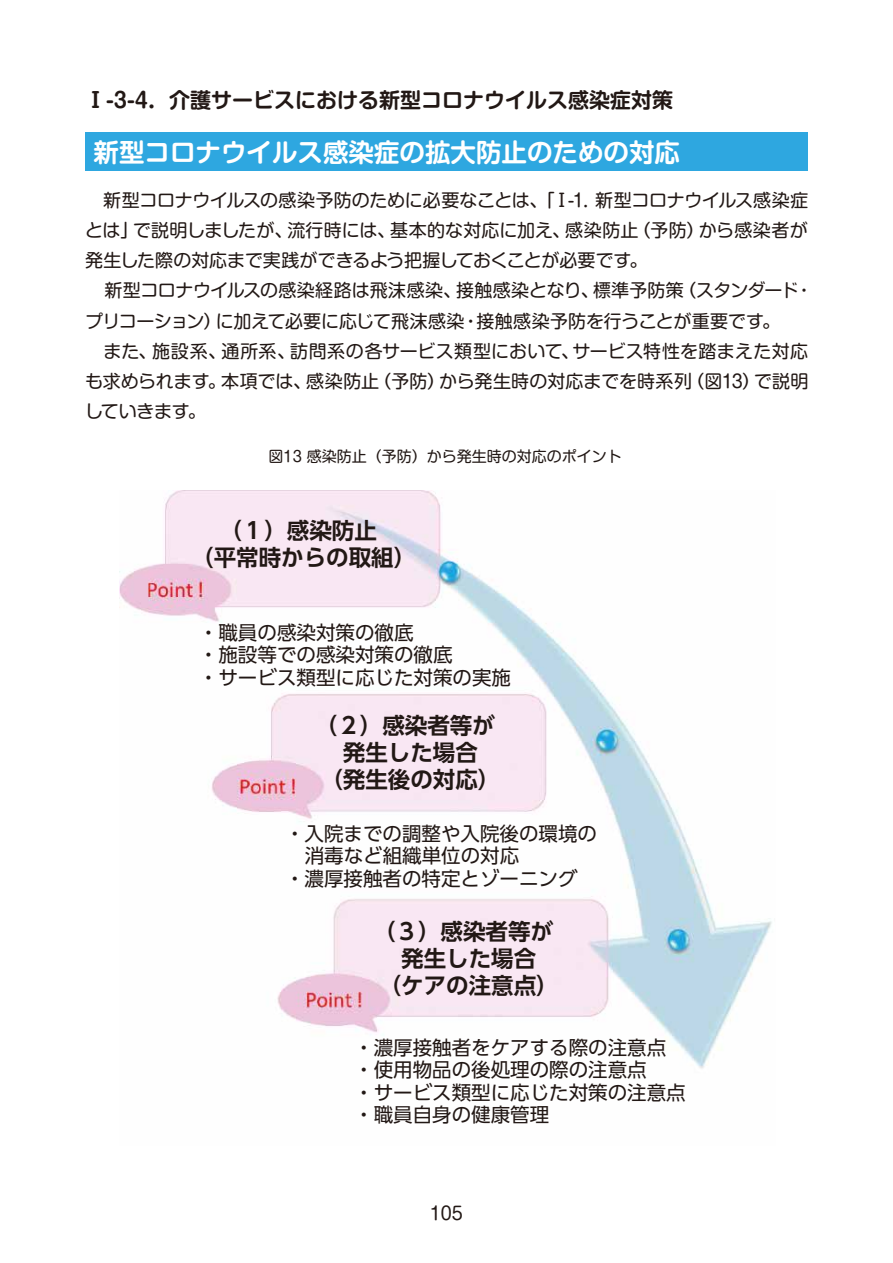
<style>
.page{position:relative;width:893px;height:1263px;background:#fff}
.page>*{position:absolute;margin:0;border:0;box-sizing:border-box;transform-origin:0 0}
.t1{font:700 25.5px "Shin M Go Pr 6 N De";color:#fff}
.t2{font:700 22.5px/27px "UD Shin Go Pro De";color:#221815;text-align:center}
.t3{font:700 21px "Shin M Go Pr 6 N De";color:#221815}
.t4{font:19.5px/22.5px "UD Shin Go Pro";color:#221815}
.t5{font:18px/30px "Shin M Go Pr 6 N";color:#221815;text-align:justify}
.t6{font:15px "Shin M Go Pr 6 N";color:#221815}
</style>
<div class="page">
<img style="left:119px;top:491px;width:653px;height:578px">
<div style="left:85px;top:133px;width:723px;height:38px;background:#2ea7e0"></div>
<p class="t3" style="left:85px;top:82px;width:589px">Ⅰ-3-4．介護サービスにおける新型コロナウイルス感染症対策</p>
<h1 class="t1" style="left:94px;top:131px;width:588px">新型コロナウイルス感染症の拡大防止のための対応</h1>
<p class="t5" style="left:85px;top:185px;width:725px">　新型コロナウイルスの感染予防のために必要なことは、「Ⅰ-1．新型コロナウイルス感染症とは」で説明しましたが、流行時には、基本的な対応に加え、感染防止（予防）から感染者が発生した際の対応まで実践ができるよう把握しておくことが必要です。</p>
<p class="t5" style="left:85px;top:275px;width:729px;text-align:left;text-indent:19px">新型コロナウイルスの感染経路は飛沫感染、接触感染となり、標準予防策（スタンダード・プリコーション）に加えて必要に応じて飛沫感染・接触感染予防を行うことが重要です。<br>　また、施設系、通所系、訪問系の各サービス類型において、サービス特性を踏まえた対応も求められます。本項では、感染防止（予防）から発生時の対応までを時系列（図13）で説明していきます。</p>
<p class="t6" style="left:269px;top:444px;width:355px">図13 感染防止（予防）から発生時の対応のポイント</p>
<p class="t2" style="left:191px;top:516px;width:227px">（１）感染防止<br>（平常時からの取組）</p>
<p class="t4" style="left:199px;top:620px;width:313px">・職員の感染対策の徹底<br>・施設等での感染対策の徹底<br>・サービス類型に応じた対策の実施</p>
<p class="t2" style="left:315px;top:712px;width:187px">（２）感染者等が発生した場合<br>（発生後の対応）</p>
<p class="t4" style="left:285px;top:821px;width:313px">・入院までの調整や入院後の環境の</p>
<p class="t4" style="left:305px;top:844px;width:216px">消毒など組織単位の対応</p>
<p class="t4" style="left:285px;top:866px;width:294px">・濃厚接触者の特定とゾーニング</p>
<p class="t2" style="left:373px;top:917px;width:187px">（３）感染者等が発生した場合<br>（ケアの注意点）</p>
<p class="t4" style="left:354px;top:1036px;width:333px">・濃厚接触者をケアする際の注意点・使用物品の後処理の際の注意点<br>・サービス類型に応じた対策の注意点・職員自身の健康管理</p>
<p class="t5" style="left:430px;top:1198px;width:34px">105</p>
</div>
